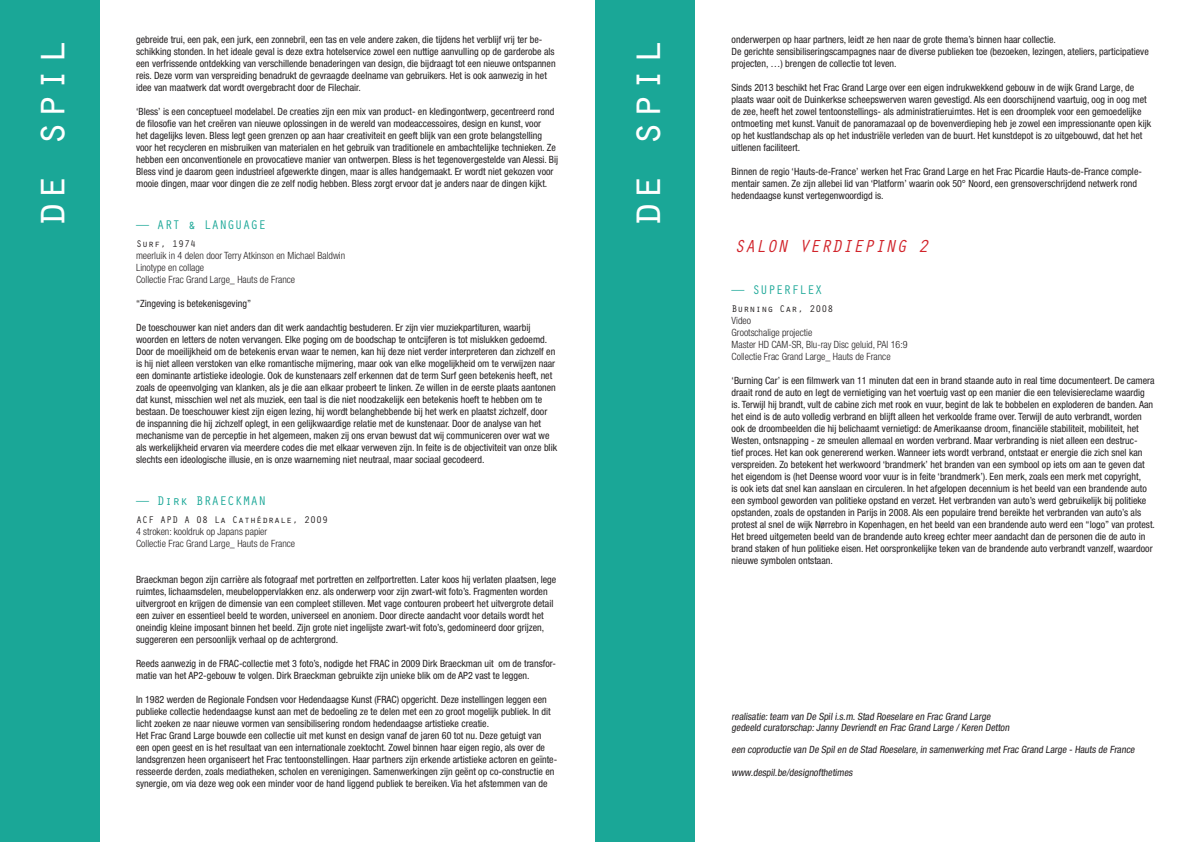
<style>
.page{position:relative;width:1191px;height:842px;background:#fff}
.page>*{position:absolute;margin:0;border:0;box-sizing:border-box;transform-origin:0 0}
.t1{font:45px "Orator Std";color:#fff}
.body{font:italic 18px "Orator Std";color:#d1232a}
.naam_artiest{font:13px "Orator Std";color:#1aa797}
.body-2{font:13px "Orator Std";color:#1aa797}
.body-3{font:condensed 10px/12px "Helvetica Neue LT Std";color:#231f20}
.soort{font:300 condensed 10px "Helvetica Neue LT Std";color:#231f20}
.werk{font:10px "Orator Std";color:#231f20}
.s1{font-family:"Helvetica Neue LT Std";font-weight:300;font-stretch:condensed}
</style>
<div class="page">
<div style="left:0;top:0;width:99px;height:842px;background:#1aa797"></div>
<div style="left:595px;top:0;width:99px;height:842px;background:#1aa797"></div>
<p class="t1" style="left:18px;top:228px;width:190px;rotate:-90deg">de spil</p>
<p class="body-3" style="left:136px;top:34px;width:421px">gebreide trui, een pak, een jurk, een zonnebril, een tas en vele andere zaken, die tijdens het verblijf vrij ter be&shy;schikking stonden. In het ideale geval is deze extra hotelservice zowel een nuttige aanvulling op de garderobe als een verfrissende ontdekking van verschillende benaderingen van design, die bijdraagt tot een nieuwe ontspannen reis. Deze vorm van verspreiding benadrukt de gevraagde deelname van gebruikers. Het is ook aanwezig in het idee van maatwerk dat wordt overgebracht door de Filechair.</p>
<p class="body-3" style="left:136px;top:106px;width:423px">‘Bless’ is een conceptueel modelabel. De creaties zijn een mix van product- en kledingontwerp, gecentreerd rond de filosofie van het creëren van nieuwe oplossingen in de wereld van modeaccessoires, design en kunst, voor<br>het dagelijks leven. Bless legt geen grenzen op aan haar creativiteit en geeft blijk van een grote belangstelling voor het recycleren en misbruiken van materialen en het gebruik van traditionele en ambachtelijke technieken. Ze hebben een onconventionele en provocatieve manier van ontwerpen. Bless is het tegenovergestelde van Alessi. Bij Bless vind je daarom geen industrieel afgewerkte dingen, maar is alles handgemaakt. Er wordt niet gekozen voor mooie dingen, maar voor dingen die ze zelf nodig hebben. Bless zorgt ervoor dat je anders naar de dingen kijkt.</p>
<p class="naam_artiest" style="left:136px;top:216px;width:131px"><span class="s1">—</span> ART &amp; LANGUAGE</p>
<p class="werk" style="left:136px;top:237px;width:61px">Surf, 1974</p>
<p class="soort" style="left:136px;top:250px;width:211px">meerluik in 4 delen door Terry Atkinson en Michael Baldwin</p>
<p class="soort" style="left:136px;top:262px;width:70px">Linotype en collage</p>
<p class="soort" style="left:136px;top:274px;width:160px">Collectie Frac Grand Large_ Hauts de France</p>
<p class="body-3" style="left:136px;top:298px;width:116px">“Zingeving is betekenisgeving”</p>
<p class="body-3" style="left:136px;top:322px;width:422px">De toeschouwer kan niet anders dan dit werk aandachtig bestuderen. Er zijn vier muziekpartituren, waarbij woorden en letters de noten vervangen. Elke poging om de boodschap te ontcijferen is tot mislukken gedoemd.<br>Door de moeilijkheid om de betekenis ervan waar te nemen, kan hij deze niet verder interpreteren dan zichzelf en is hij niet alleen verstoken van elke romantische mijmering, maar ook van elke mogelijkheid om te verwijzen naar een dominante artistieke ideologie. Ook de kunstenaars zelf erkennen dat de term Surf geen betekenis heeft, net zoals de opeenvolging van klanken, als je die aan elkaar probeert te linken. Ze willen in de eerste plaats aantonen dat kunst, misschien wel net als muziek, een taal is die niet noodzakelijk een betekenis hoeft te hebben om te bestaan. De toeschouwer kiest zijn eigen lezing, hij wordt belanghebbende bij het werk en plaatst zichzelf, door de inspanning die hij zichzelf oplegt, in een gelijkwaardige relatie met de kunstenaar. Door de analyse van het mechanisme van de perceptie in het algemeen, maken zij ons ervan bewust dat wij communiceren over wat we als werkelijkheid ervaren via meerdere codes die met elkaar verweven zijn. In feite is de objectiviteit van onze blik slechts een ideologische illusie, en is onze waarneming niet neutraal, maar sociaal gecodeerd.</p>
<p class="naam_artiest" style="left:136px;top:492px;width:131px"><span class="s1">—</span> Dirk BRAECKMAN</p>
<p class="werk" style="left:136px;top:513px;width:194px">ACF APD A 08 La Cathédrale, 2009</p>
<p class="soort" style="left:136px;top:526px;width:133px">4 stroken: kooldruk op Japans papier</p>
<p class="soort" style="left:136px;top:538px;width:160px">Collectie Frac Grand Large_ Hauts de France</p>
<p class="body-3" style="left:136px;top:574px;width:422px">Braeckman begon zijn carrière als fotograaf met portretten en zelfportretten. Later koos hij verlaten plaatsen, lege ruimtes, lichaamsdelen, meubeloppervlakken enz. als onderwerp voor zijn zwart-wit foto’s. Fragmenten worden uitvergroot en krijgen de dimensie van een compleet stilleven. Met vage contouren probeert het uitvergrote detail een zuiver en essentieel beeld te worden, universeel en anoniem. Door directe aandacht voor details wordt het oneindig kleine imposant binnen het beeld. Zijn grote niet ingelijste zwart-wit foto’s, gedomineerd door grijzen, suggereren een persoonlijk verhaal op de achtergrond.</p>
<p class="body-3" style="left:136px;top:658px;width:421px">Reeds aanwezig in de FRAC-collectie met 3 foto’s, nodigde het FRAC in 2009 Dirk Braeckman uit om de transfor&shy;matie van het AP2-gebouw te volgen. Dirk Braeckman gebruikte zijn unieke blik om de AP2 vast te leggen.</p>
<p class="body-3" style="left:136px;top:694px;width:416px">In 1982 werden de Regionale Fondsen voor Hedendaagse Kunst (FRAC) opgericht. Deze instellingen leggen een publieke collectie hedendaagse kunst aan met de bedoeling ze te delen met een zo groot mogelijk publiek. In dit licht zoeken ze naar nieuwe vormen van sensibilisering rondom hedendaagse artistieke creatie.</p>
<p class="body-3" style="left:136px;top:730px;width:422px">Het Frac Grand Large bouwde een collectie uit met kunst en design vanaf de jaren 60 tot nu. Deze getuigt van een open geest en is het resultaat van een internationale zoektocht. Zowel binnen haar eigen regio, als over de landsgrenzen heen organiseert het Frac tentoonstellingen. Haar partners zijn erkende artistieke actoren en geïnte&shy;resseerde derden, zoals mediatheken, scholen en verenigingen. Samenwerkingen zijn geënt op co-constructie en synergie, om via deze weg ook een minder voor de hand liggend publiek te bereiken. Via het afstemmen van de</p>
<p class="t1" style="left:613px;top:228px;width:190px;rotate:-90deg">de spil</p>
<p class="body-3" style="left:731px;top:34px;width:326px">onderwerpen op haar partners, leidt ze hen naar de grote thema’s binnen haar collectie.</p>
<p class="body-3" style="left:731px;top:46px;width:419px">De gerichte sensibiliseringscampagnes naar de diverse publieken toe (bezoeken, lezingen, ateliers, participatieve projecten, …) brengen de collectie tot leven.</p>
<p class="body-3" style="left:731px;top:82px;width:421px">Sinds 2013 beschikt het Frac Grand Large over een eigen indrukwekkend gebouw in de wijk Grand Large, de plaats waar ooit de Duinkerkse scheepswerven waren gevestigd. Als een doorschijnend vaartuig, oog in oog met de zee, heeft het zowel tentoonstellings- als administratieruimtes. Het is een droomplek voor een gemoedelijke ontmoeting met kunst. Vanuit de panoramazaal op de bovenverdieping heb je zowel een impressionante open kijk op het kustlandschap als op het industriële verleden van de buurt. Het kunstdepot is zo uitgebouwd, dat het het uitlenen faciliteert.</p>
<p class="body-3" style="left:731px;top:166px;width:412px">Binnen de regio ‘Hauts-de-France’ werken het Frac Grand Large en het Frac Picardie Hauts-de-France comple&shy;mentair samen. Ze zijn allebei lid van ‘Platform’ waarin ook 50° Noord, een grensoverschrijdend netwerk rond hedendaagse kunst vertegenwoordigd is.</p>
<p class="body" style="left:734px;top:233px;width:196px">SALON VERDIEPING 2</p>
<p class="body-2" style="left:731px;top:280px;width:92px"><span class="s1">—</span> SUPERFLEX</p>
<p class="werk" style="left:731px;top:301px;width:103px">Burning Car, 2008</p>
<p class="soort" style="left:731px;top:315px;width:21px">Video</p>
<p class="soort" style="left:731px;top:327px;width:82px">Grootschalige projectie</p>
<p class="soort" style="left:731px;top:339px;width:177px">Master HD CAM-SR, Blu-ray Disc geluid, PAl 16:9</p>
<p class="soort" style="left:731px;top:351px;width:160px">Collectie Frac Grand Large_ Hauts de France</p>
<p class="body-3" style="left:731px;top:374px;width:425px">‘Burning Car’ is een filmwerk van 11 minuten dat een in brand staande auto in real time documenteert. De camera draait rond de auto en legt de vernietiging van het voertuig vast op een manier die een televisiereclame waardig is. Terwijl hij brandt, vult de cabine zich met rook en vuur, begint de lak te bobbelen en exploderen de banden. Aan het eind is de auto volledig verbrand en blijft alleen het verkoolde frame over. Terwijl de auto verbrandt, worden ook de droombeelden die hij belichaamt vernietigd: de Amerikaanse droom, financiële stabiliteit, mobiliteit, het Westen, ontsnapping - ze smeulen allemaal en worden verbrand. Maar verbranding is niet alleen een destruc-<br>tief proces. Het kan ook genererend werken. Wanneer iets wordt verbrand, ontstaat er energie die zich snel kan verspreiden. Zo betekent het werkwoord ‘brandmerk’ het branden van een symbool op iets om aan te geven dat het eigendom is (het Deense woord voor vuur is in feite ‘brandmerk’). Een merk, zoals een merk met copyright,<br>is ook iets dat snel kan aanslaan en circuleren. In het afgelopen decennium is het beeld van een brandende auto een symbool geworden van politieke opstand en verzet. Het verbranden van auto’s werd gebruikelijk bij politieke opstanden, zoals de opstanden in Parijs in 2008. Als een populaire trend bereikte het verbranden van auto’s als protest al snel de wijk Nørrebro in Kopenhagen, en het beeld van een brandende auto werd een “logo” van protest.<br>Het breed uitgemeten beeld van de brandende auto kreeg echter meer aandacht dan de personen die de auto in brand staken of hun politieke eisen. Het oorspronkelijke teken van de brandende auto verbrandt vanzelf, waardoor nieuwe symbolen ontstaan.</p>
<p class="body-3" style="left:731px;top:710px;width:262px">realisatie:team van De Spil i.s.m.Stad Roeselare en Frac Grand Large</p>
<p class="body-3" style="left:731px;top:721px;width:281px">gedeeld curatorschap:Janny Devriendt en Frac Grand Large / Keren Detton</p>
<p class="body-3" style="left:731px;top:743px;width:406px">een coproductie van De Spil en de Stad Roeselare,in samenwerking met Frac Grand Large - Hauts de France</p>
<p class="body-3" style="left:731px;top:766px;width:124px">www.despil.be/designofthetimes</p>
</div>
